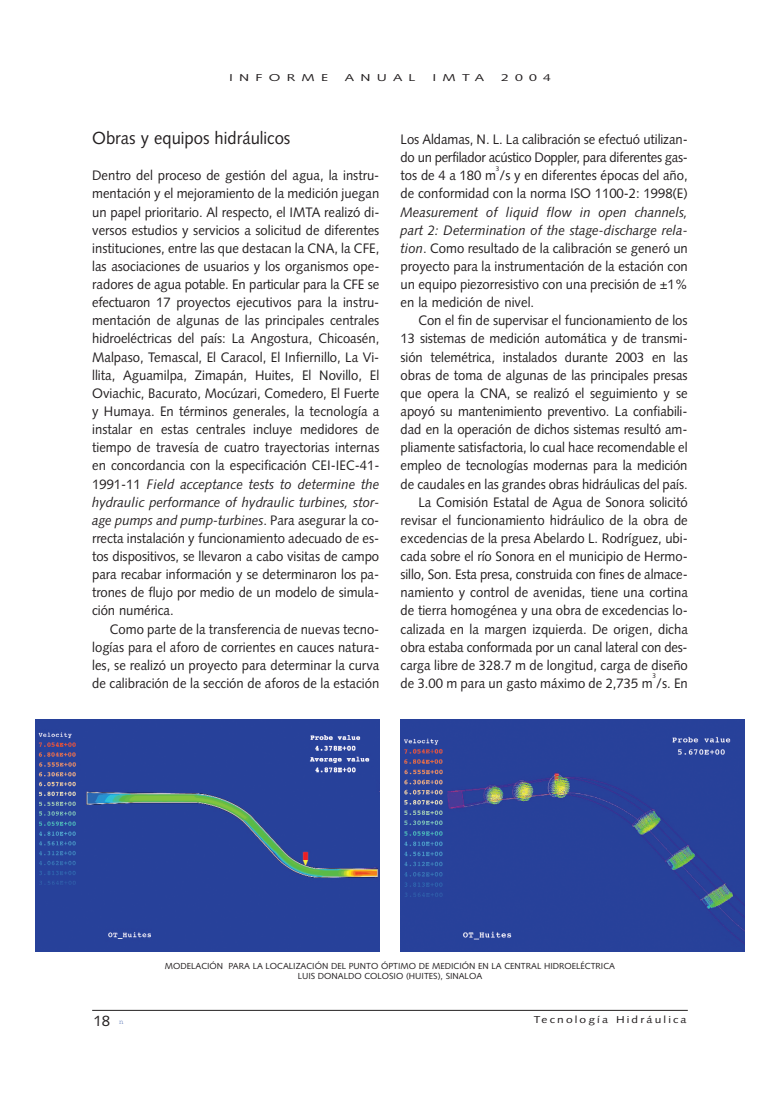
<style>
.page{position:relative;width:780px;height:1099px;background:#fff}
.page>*{position:absolute;margin:0;border:0;box-sizing:border-box;transform-origin:0 0}
.t1{font:17.5px "Syntax";color:#231f20;scale:.95 1}
.t2{font:15px "Syntax";color:#231f20}
.t3{font:13.75px/18.1px "Syntax";letter-spacing:-.005em;color:#231f20;text-align:justify;scale:.95 1}
.t4{font:10px "Syntax";letter-spacing:.18em;color:#231f20;scale:1.2 1}
.t5{font:10px "Syntax";letter-spacing:.18em;color:#231f20;scale:1.4 1}
.t6{font:10px "Syntax";letter-spacing:.445em;color:#231f20;scale:1.4 1}
.t7{font:8.75px/10px "Syntax";color:#231f20;text-align:center}
.t8{font:6.88px "Syntax";color:#231f20;scale:.95 1}
.s1{font-style:italic}
.s2{font-family:"Courier";font-size:7.5px;color:#6782bc}
</style>
<div class="page">
<hr style="left:92px;top:1010px;width:595px;height:1px;background:#231f20">
<img style="left:400px;top:719px;width:344px;height:232px">
<img style="left:35px;top:719px;width:344px;height:232px">
<p class="t6" style="left:229px;top:74px;width:72px">INFORME</p>
<p class="t5" style="left:345px;top:74px;width:52px">ANUAL</p>
<p class="t5" style="left:432px;top:74px;width:39px">IMTA</p>
<p class="t5" style="left:501px;top:74px;width:37px">2004</p>
<p class="t1" style="left:92px;top:131px;width:210px">Obras y equipos hidráulicos</p>
<p class="t3" style="left:92px;top:168px;width:304px">Dentro del proceso de gestión del agua, la instru&shy;mentación y el mejoramiento de la medición juegan un papel prioritario. Al respecto, el IMTA realizó di&shy;versos estudios y servicios a solicitud de diferentes instituciones, entre las que destacan la CNA, la CFE, las asociaciones de usuarios y los organismos ope&shy;radores de agua potable. En particular para la CFE se efectuaron 17 proyectos ejecutivos para la instru&shy;mentación de algunas de las principales centrales hidroeléctricas del país: La Angostura, Chicoasén, Malpaso, Temascal, El Caracol, El Infiernillo, La Vi&shy;llita, Aguamilpa, Zimapán, Huites, El Novillo, El Oviachic, Bacurato, Mocúzari, Comedero, El Fuerte y Humaya. En términos generales, la tecnología a instalar en estas centrales incluye medidores de tiempo de travesía de cuatro trayectorias internas en concordancia con la especificación CEI-IEC-41- 1991-11 <span class="s1">Field acceptance tests to determine the hydraulic performance of hydraulic turbines, stor&shy;age pumps and pump-turbines</span>. Para asegurar la co&shy;rrecta instalación y funcionamiento adecuado de es&shy;tos dispositivos, se llevaron a cabo visitas de campo para recabar información y se determinaron los pa&shy;trones de flujo por medio de un modelo de simula&shy;ción numérica.</p>
<p class="t3" style="left:92px;top:621px;width:304px;text-indent:18px">Como parte de la transferencia de nuevas tecno&shy;logías para el aforo de corrientes en cauces natura&shy;les, se realizó un proyecto para determinar la curva de calibración de la sección de aforos de la estación</p>
<p class="t3" style="left:400px;top:131px;width:304px">Los Aldamas, N. L. La calibración se efectuó utilizan&shy;do un perfilador acústico Doppler, para diferentes gas&shy;tos de 4 a 180 m /s y en diferentes épocas del año,</p>
<p class="t8" style="left:496px;top:165px;width:5px">3</p>
<p class="t3" style="left:400px;top:186px;width:304px">de conformidad con la norma ISO 1100-2: 1998(E)</p>
<p class="t3" style="left:400px;top:204px;width:304px"><span class="s1">Measurement of liquid flow in open channels, part 2: Determination of the stage-discharge rela&shy;tion</span>. Como resultado de la calibración se generó un proyecto para la instrumentación de la estación con un equipo piezorresistivo con una precisión de ±1% en la medición de nivel.</p>
<p class="t3" style="left:400px;top:313px;width:304px;text-align:right">Con el fin de supervisar el funcionamiento de los<br>13 sistemas de medición automática y de transmi&shy;sión telemétrica, instalados durante 2003 en las obras de toma de algunas de las principales presas que opera la CNA, se realizó el seguimiento y se apoyó su mantenimiento preventivo. La confiabili&shy;dad en la operación de dichos sistemas resultó am&shy;pliamente satisfactoria, lo cual hace recomendable el empleo de tecnologías modernas para la medición de caudales en las grandes obras hidráulicas del país.<br>La Comisión Estatal de Agua de Sonora solicitó revisar el funcionamiento hidráulico de la obra de excedencias de la presa Abelardo L. Rodríguez, ubi&shy;cada sobre el río Sonora en el municipio de Hermo&shy;sillo, Son. Esta presa, construida con fines de almace&shy;namiento y control de avenidas, tiene una cortina de tierra homogénea y una obra de excedencias lo&shy;calizada en la margen izquierda. De origen, dicha obra estaba conformada por un canal lateral con des&shy;carga libre de 328.7 m de longitud, carga de diseño de 3.00 m para un gasto máximo de 2,735 m /s. En</p>
<p class="t8" style="left:652px;top:673px;width:5px">3</p>
<p class="t7" style="left:165px;top:961px;width:451px">MODELACIÓN PARA LA LOCALIZACIÓN DEL PUNTO ÓPTIMO DE MEDICIÓN EN LA CENTRAL HIDROELÉCTRICA<br>LUIS DONALDO COLOSIO (HUITES), SINALOA</p>
<p class="t2" style="left:93px;top:1015px;width:32px">18 <span class="s2">n</span></p>
<p class="t4" style="left:534px;top:1015px;width:129px">Tecnología Hidráulica</p>
</div>
